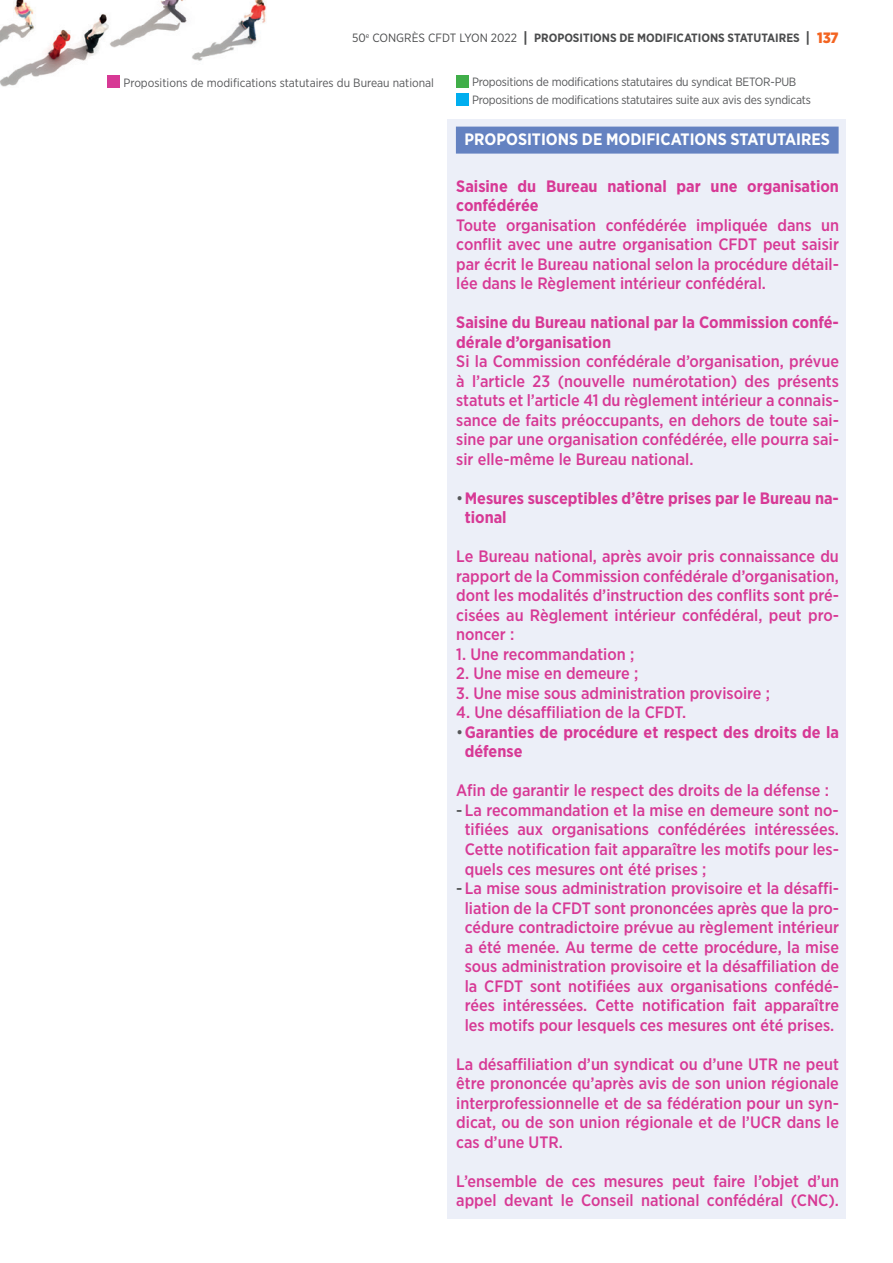
<style>
.page{position:relative;width:893px;height:1263px;background:#fff}
.page>*{position:absolute;margin:0;border:0;box-sizing:border-box;transform-origin:0 0}
.t1{font:500 16.5px/19.5px "Gotham Narrow";color:#d73995;text-align:justify}
.t2{font:700 16.5px/19.5px "Gotham Narrow";color:#d73995}
.t3{font:700 16.5px "Gotham Narrow";color:#fff}
.t4{font:12px "Gotham Narrow";letter-spacing:-.02em;color:#57585a}
.t5{font:700 12px "Gotham Narrow";color:#4b4c4d}
.t6{font:12px "Gotham Narrow";color:#57585a}
.s1{font-weight:400}
.s2{font-size:15px}
.s3{font-weight:900;font-size:15px;color:#f36421}
.s4{font-weight:400;color:#57585a}
.s5{color:#57585a}
</style>
<div class="page">
<img style="left:0;top:0;width:266px;height:87px">
<div style="left:447px;top:119px;width:399px;height:1099px;background:#eceff8"></div>
<div style="left:456px;top:127px;width:383px;height:27px;background:#6482c1"></div>
<div style="left:107px;top:75px;width:13px;height:13px;background:#d73995"></div>
<div style="left:456px;top:93px;width:13px;height:13px;background:#00aeef"></div>
<div style="left:456px;top:75px;width:13px;height:13px;background:#40ae49"></div>
<p class="t5" style="left:352px;top:30px;width:488px"><span class="s1">50</span><sup>e</sup> <span class="s1">CONGRÈS CFDT LYON 2022</span> <span class="s2">|</span> PROPOSITIONS DE MODIFICATIONS STATUTAIRES <span class="s2">|</span> <span class="s3">137</span></p>
<p class="t6" style="left:123px;top:75px;width:312px">Propositions de modifications statutaires du Bureau national</p>
<p class="t4" style="left:472px;top:74px;width:326px">Propositions de modifications statutaires du syndicat BETOR-PUB</p>
<p class="t4" style="left:472px;top:92px;width:340px">Propositions de modifications statutaires suite aux avis des syndicats</p>
<p class="t3" style="left:465px;top:129px;width:367px">PROPOSITIONS DE MODIFICATIONS STATUTAIRES</p>
<p class="t2" style="left:456px;top:176px;width:384px">Saisine du Bureau national par une organisation confédérée</p>
<p class="t1" style="left:456px;top:215px;width:384px">Toute organisation confédérée impliquée dans un conflit avec une autre organisation CFDT peut saisir par écrit le Bureau national selon la procédure détail&shy;lée dans le Règlement intérieur confédéral.</p>
<p class="t2" style="left:456px;top:313px;width:384px">Saisine du Bureau national par la Commission confé&shy;dérale d’organisation</p>
<p class="t1" style="left:456px;top:352px;width:384px">Si la Commission confédérale d’organisation, prévue à l’article 23 (nouvelle numérotation) des présents statuts et l’article 41 du règlement intérieur a connais&shy;sance de faits préoccupants, en dehors de toute sai&shy;sine par une organisation confédérée, elle pourra sai&shy;sir elle-même le Bureau national.</p>
<p class="t2" style="left:465px;top:488px;width:376px;text-indent:-8px"><span class="s4">•</span>Mesures susceptibles d’être prises par le Bureau na&shy;tional</p>
<p class="t1" style="left:456px;top:547px;width:384px">Le Bureau national, après avoir pris connaissance du rapport de la Commission confédérale d’organisation, dont les modalités d’instruction des conflits sont pré&shy;cisées au Règlement intérieur confédéral, peut pro&shy;noncer :</p>
<p class="t1" style="left:456px;top:644px;width:180px">1. Une recommandation ;</p>
<p class="t1" style="left:456px;top:664px;width:184px">2. Une mise en demeure ;</p>
<p class="t1" style="left:456px;top:683px;width:315px">3. Une mise sous administration provisoire ;</p>
<p class="t1" style="left:456px;top:703px;width:231px">4. Une désaffiliation de la CFDT.</p>
<p class="t2" style="left:465px;top:722px;width:376px;text-indent:-8px"><span class="s4">•</span>Garanties de procédure et respect des droits de la défense</p>
<p class="t1" style="left:456px;top:781px;width:374px">Afin de garantir le respect des droits de la défense :</p>
<p class="t1" style="left:465px;top:800px;width:376px;text-indent:-8px"><span class="s5">-</span> La recommandation et la mise en demeure sont no&shy;tifiées aux organisations confédérées intéressées.<br>Cette notification fait apparaître les motifs pour les&shy;quels ces mesures ont été prises ;</p>
<p class="t1" style="left:456px;top:878px;width:384px;text-align:center"><span class="s5">-</span> La mise sous administration provisoire et la désaffi&shy;liation de la CFDT sont prononcées après que la pro&shy;cédure contradictoire prévue au règlement intérieur a été menée. Au terme de cette procédure, la mise sous administration provisoire et la désaffiliation de la CFDT sont notifiées aux organisations confédé&shy;rées intéressées. Cette notification fait apparaître les motifs pour lesquels ces mesures ont été prises.</p>
<p class="t1" style="left:456px;top:1054px;width:384px">La désaffiliation d’un syndicat ou d’une UTR ne peut être prononcée qu’après avis de son union régionale interprofessionnelle et de sa fédération pour un syn&shy;dicat, ou de son union régionale et de l’UCR dans le cas d’une UTR.</p>
<p class="t1" style="left:456px;top:1171px;width:384px">L’ensemble de ces mesures peut faire l’objet d’un appel devant le Conseil national confédéral (CNC).</p>
</div>
